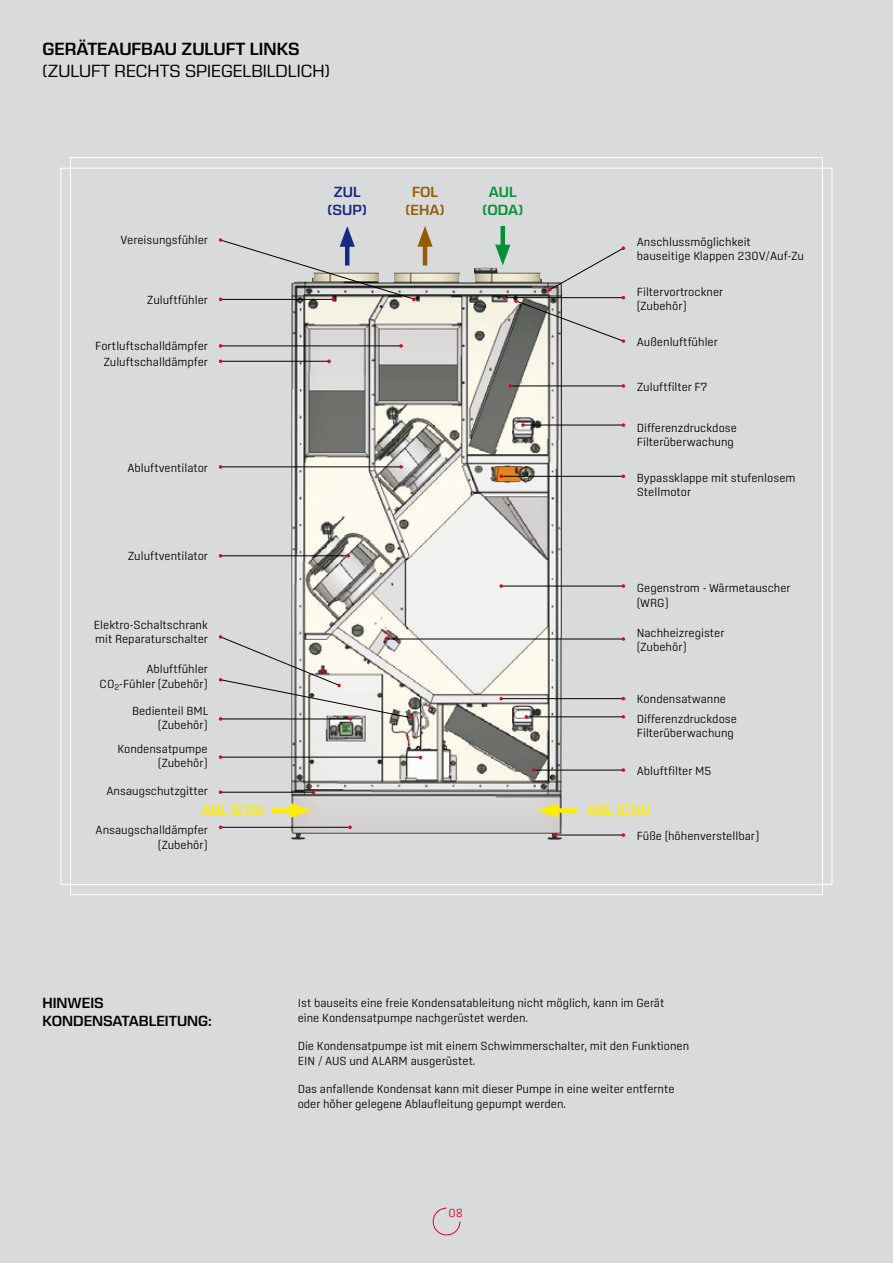
<style>
.page{position:relative;width:893px;height:1263px;background:#d9dadb}
.page>*{position:absolute;margin:0;border:0;box-sizing:border-box;transform-origin:0 0}
.t1{font:18px "Eurostile Next LT Pro";color:#000}
.t2{font:600 18px "Eurostile Next LT Pro";color:#000}
.t3{font:600 15px/18px "Eurostile Next LT Pro";color:#000}
.t4{font:600 15px "Eurostile Next LT Pro";letter-spacing:-.03em;color:#ffed00}
.t5{font:600 15px/18px "Eurostile Next LT Pro";color:#162983;text-align:center}
.t6{font:600 15px/18px "Eurostile Next LT Pro";color:#945c06;text-align:center}
.t7{font:600 15px/18px "Eurostile Next LT Pro";letter-spacing:-.01em;color:#009037;text-align:center}
.t8{font:300 12px/14.4px "Center";color:#000}
.t9{font:300 12px "Center";color:#e20025}
</style>
<div class="page">
<svg style="left:432px;top:1207px;width:29px;height:29px"></svg>
<img style="left:291px;top:267px;width:271px;height:573px">
<hr style="left:501px;top:226px;width:4px;height:27px;background:#009037">
<div style="left:271px;top:808px;width:27px;height:5px;background:#ffed00"></div>
<svg style="left:290px;top:803px;width:21px;height:15px"></svg>
<div style="left:550px;top:808px;width:27px;height:5px;background:#ffed00"></div>
<svg style="left:537px;top:803px;width:21px;height:15px"></svg>
<hr style="left:221px;top:345px;width:182px;height:1px;background:#000">
<hr style="left:221px;top:466px;width:182px;height:1px;background:#000">
<hr style="left:221px;top:555px;width:129px;height:1px;background:#000">
<hr style="left:221px;top:757px;width:200px;height:1px;background:#000">
<hr style="left:221px;top:792px;width:92px;height:1px;background:#000">
<hr style="left:221px;top:827px;width:129px;height:1px;background:#000">
<hr style="left:555px;top:835px;width:68px;height:1px;background:#000">
<hr style="left:534px;top:770px;width:89px;height:1px;background:#000">
<hr style="left:386px;top:639px;width:237px;height:1px;background:#000">
<hr style="left:501px;top:698px;width:122px;height:1px;background:#000">
<hr style="left:501px;top:586px;width:122px;height:1px;background:#000">
<hr style="left:501px;top:476px;width:122px;height:1px;background:#000">
<hr style="left:523px;top:425px;width:100px;height:1px;background:#000">
<hr style="left:510px;top:386px;width:113px;height:1px;background:#000">
<hr style="left:526px;top:716px;width:97px;height:1px;background:#000">
<hr style="left:221px;top:361px;width:110px;height:1px;background:#000">
<svg style="left:219px;top:344px;width:3px;height:4px"></svg>
<svg style="left:219px;top:465px;width:3px;height:4px"></svg>
<svg style="left:219px;top:755px;width:3px;height:4px"></svg>
<svg style="left:219px;top:790px;width:3px;height:4px"></svg>
<svg style="left:219px;top:825px;width:3px;height:4px"></svg>
<svg style="left:219px;top:359px;width:3px;height:4px"></svg>
<svg style="left:219px;top:226px;width:214px;height:75px"></svg>
<svg style="left:399px;top:344px;width:4px;height:4px"></svg>
<svg style="left:327px;top:359px;width:4px;height:4px"></svg>
<svg style="left:399px;top:465px;width:4px;height:4px"></svg>
<svg style="left:346px;top:554px;width:4px;height:3px"></svg>
<svg style="left:348px;top:825px;width:4px;height:4px"></svg>
<svg style="left:622px;top:833px;width:3px;height:4px"></svg>
<svg style="left:554px;top:833px;width:3px;height:4px"></svg>
<svg style="left:622px;top:768px;width:3px;height:4px"></svg>
<svg style="left:532px;top:768px;width:3px;height:4px"></svg>
<svg style="left:622px;top:637px;width:3px;height:4px"></svg>
<svg style="left:219px;top:635px;width:193px;height:86px"></svg>
<svg style="left:499px;top:697px;width:4px;height:3px"></svg>
<svg style="left:622px;top:584px;width:3px;height:4px"></svg>
<svg style="left:499px;top:584px;width:4px;height:4px"></svg>
<svg style="left:622px;top:474px;width:3px;height:4px"></svg>
<svg style="left:499px;top:474px;width:4px;height:4px"></svg>
<svg style="left:622px;top:423px;width:3px;height:4px"></svg>
<svg style="left:521px;top:423px;width:4px;height:4px"></svg>
<svg style="left:622px;top:384px;width:3px;height:4px"></svg>
<svg style="left:495px;top:245px;width:130px;height:98px"></svg>
<svg style="left:509px;top:384px;width:3px;height:4px"></svg>
<svg style="left:622px;top:715px;width:3px;height:4px"></svg>
<svg style="left:525px;top:715px;width:3px;height:4px"></svg>
<h1 class="t2" style="left:43px;top:39px;width:259px">GERÄTEAUFBAU ZULUFT LINKS</h1>
<h1 class="t1" style="left:43px;top:61px;width:289px">(ZULUFT RECHTS SPIEGELBILDLICH)</h1>
<p class="t8" style="left:121px;top:232px;width:89px">Vereisungsfühler</p>
<p class="t8" style="left:147px;top:293px;width:63px">Zuluftfühler</p>
<p class="t8" style="left:95px;top:339px;width:114px">Fortluftschalldämpfer</p>
<p class="t8" style="left:103px;top:354px;width:106px">Zuluftschalldämpfer</p>
<p class="t8" style="left:127px;top:460px;width:82px">Abluftventilator</p>
<p class="t8" style="left:128px;top:548px;width:82px">Zuluftventilator</p>
<p class="t8" style="left:94px;top:617px;width:116px">Elektro-Schaltschrank mit Reparaturschalter</p>
<p class="t8" style="left:100px;top:662px;width:110px;text-align:right">Abluftfühler<br>CO<sub>2</sub>-Fühler (Zubehör)</p>
<p class="t8" style="left:132px;top:703px;width:78px;text-align:right">Bedienteil BML (Zubehör)</p>
<p class="t8" style="left:117px;top:741px;width:92px;text-align:right">Kondensatpumpe (Zubehör)</p>
<p class="t5" style="left:327px;top:183px;width:41px">ZUL (SUP)</p>
<p class="t6" style="left:405px;top:183px;width:41px">FOL (EHA)</p>
<p class="t7" style="left:482px;top:183px;width:42px">AUL (ODA)</p>
<p class="t8" style="left:637px;top:234px;width:169px">Anschlussmöglichkeit bauseitige Klappen 230V/Auf-Zu</p>
<p class="t8" style="left:637px;top:284px;width:88px">Filtervortrockner (Zubehör)</p>
<p class="t8" style="left:637px;top:334px;width:83px">Außenluftfühler</p>
<p class="t8" style="left:637px;top:380px;width:72px">Zuluftfilter F7</p>
<p class="t8" style="left:637px;top:420px;width:102px">Differenzdruckdose<br>Filterüberwachung</p>
<p class="t8" style="left:637px;top:470px;width:160px">Bypassklappe mit stufenlosem<br>Stellmotor</p>
<p class="t8" style="left:637px;top:581px;width:155px">Gegenstrom - Wärmetauscher (WRG)</p>
<p class="t8" style="left:637px;top:625px;width:89px">Nachheizregister (Zubehör)</p>
<p class="t8" style="left:637px;top:691px;width:91px">Kondensatwanne</p>
<p class="t8" style="left:637px;top:711px;width:102px">Differenzdruckdose<br>Filterüberwachung</p>
<p class="t8" style="left:637px;top:763px;width:76px">Abluftfilter M5</p>
<p class="t8" style="left:106px;top:783px;width:103px">Ansaugschutzgitter</p>
<p class="t8" style="left:96px;top:823px;width:114px;text-align:right">Ansaugschalldämpfer (Zubehör)</p>
<p class="t4" style="left:201px;top:802px;width:65px">ABL (ETA)</p>
<p class="t4" style="left:587px;top:802px;width:65px">ABL (ETA)</p>
<p class="t8" style="left:637px;top:828px;width:124px">Füße (höhenverstellbar)</p>
<p class="t3" style="left:43px;top:994px;width:171px">HINWEIS<br>KONDENSATABLEITUNG:</p>
<p class="t8" style="left:298px;top:995px;width:368px;line-height:15px">Ist bauseits eine freie Kondensatableitung nicht möglich, kann im Gerät eine Kondensatpumpe nachgerüstet werden.</p>
<p class="t8" style="left:298px;top:1038px;width:393px;line-height:15px">Die Kondensatpumpe ist mit einem Schwimmerschalter, mit den Funktionen<br>EIN / AUS und ALARM ausgerüstet.</p>
<p class="t8" style="left:298px;top:1081px;width:378px;line-height:15px">Das anfallende Kondensat kann mit dieser Pumpe in eine weiter entfernte oder höher gelegene Ablaufleitung gepumpt werden.</p>
<p class="t9" style="left:449px;top:1206px;width:16px">08</p>
</div>
